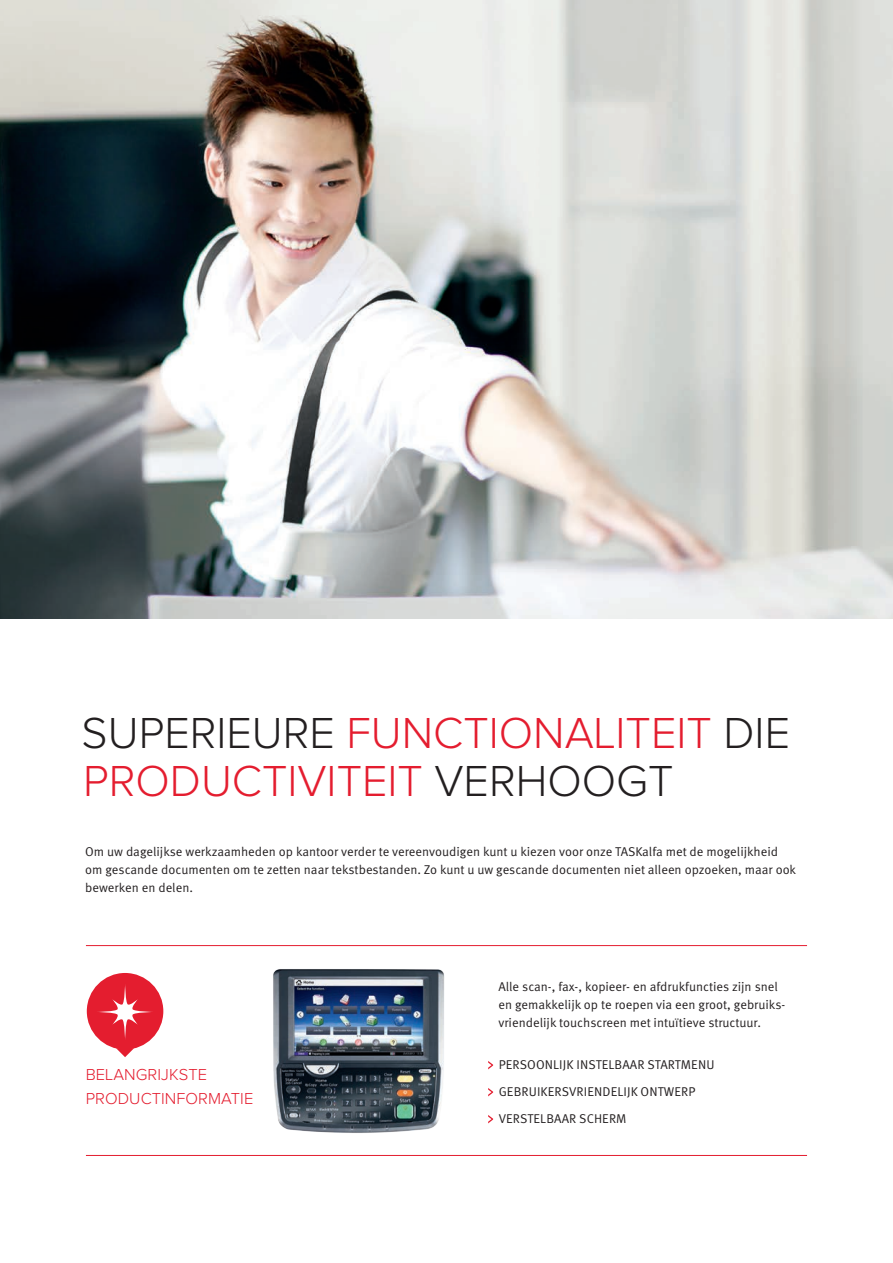
<style>
.page{position:relative;width:893px;height:1263px;background:#fff}
.page>*{position:absolute;margin:0;border:0;box-sizing:border-box;transform-origin:0 0}
.headline_1{font:300 45px "Proxima Nova";color:#e41d2f}
.Zwischen-HL_2_8_5pt{font:300 16.5px "Proxima Nova";letter-spacing:.005em;color:#e41d2f}
.Copy_8_5_pt___ZA_12{font:12.75px/18px "Meta Pro Norm";color:#231f20}
.Bulletpoint{font:12.75px "Meta Pro Norm";letter-spacing:.01em;color:#231f20}
.s1{color:#231f20}
</style>
<div class="page">
<img style="left:273px;top:969px;width:172px;height:164px">
<img style="left:0;top:0;width:893px;height:619px">
<svg style="left:488px;top:1061px;width:5px;height:8px"></svg>
<svg style="left:488px;top:1088px;width:5px;height:8px"></svg>
<svg style="left:488px;top:1115px;width:5px;height:8px"></svg>
<hr style="left:86px;top:1155px;width:721px;height:1px;background:#e41d2f">
<hr style="left:86px;top:945px;width:721px;height:1px;background:#e41d2f">
<div style="left:87px;top:973px;width:76px;height:76px;background:#e41d2f;border-radius:50%"></div>
<svg style="left:96px;top:983px;width:58px;height:57px"></svg>
<svg style="left:116px;top:1048px;width:18px;height:9px"></svg>
<p class="headline_1" style="left:82px;top:713px;width:710px"><span class="s1">SUPERIEURE</span> FUNCTIONALITEIT <span class="s1">DIE</span></p>
<p class="headline_1" style="left:83px;top:761px;width:592px">PRODUCTIVITEIT <span class="s1">VERHOOGT</span></p>
<p class="Copy_8_5_pt___ZA_12" style="left:85px;top:842px;width:712px">Om uw dagelijkse werkzaamheden op kantoor verder te vereenvoudigen kunt u kiezen voor onze TASKalfa met de mogelijkheid om gescande documenten om te zetten naar tekstbestanden. Zo kunt u uw gescande documenten niet alleen opzoeken, maar ook bewerken en delen.</p>
<p class="Zwischen-HL_2_8_5pt" style="left:86px;top:1067px;width:123px">BELANGRIJKSTE</p>
<p class="Zwischen-HL_2_8_5pt" style="left:86px;top:1091px;width:169px">PRODUCTINFORMATIE</p>
<p class="Copy_8_5_pt___ZA_12" style="left:498px;top:977px;width:288px">Alle scan-, fax-, kopieer- en afdrukfuncties zijn snel en gemakkelijk op te roepen via een groot, gebruiks&shy;vriendelijk touchscreen met intuïtieve structuur.</p>
<p class="Bulletpoint" style="left:499px;top:1055px;width:217px">PERSOONLIJK INSTELBAAR STARTMENU</p>
<p class="Bulletpoint" style="left:499px;top:1082px;width:198px">GEBRUIKERSVRIENDELIJK ONTWERP</p>
<p class="Bulletpoint" style="left:499px;top:1109px;width:129px">VERSTELBAAR SCHERM</p>
</div>
